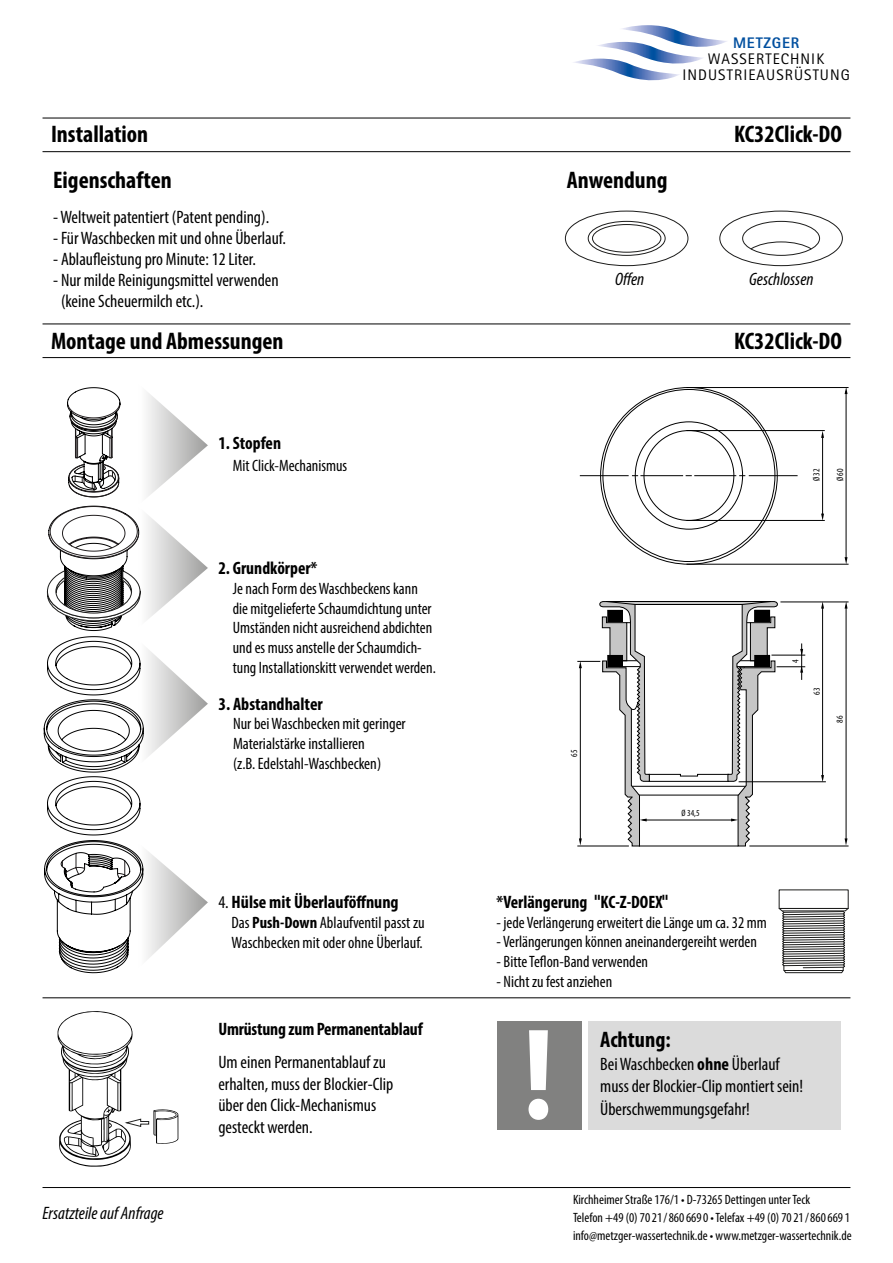
<style>
.page{position:relative;width:893px;height:1263px;background:#fff}
.page>*{position:absolute;margin:0;border:0;box-sizing:border-box;transform-origin:0 0}
.t1{font:700 condensed 24px "Myriad Pro";color:#000}
.t2{font:700 condensed 22.5px "Myriad Pro";color:#000}
.t3{font:condensed 18px/21.6px "Myriad Pro";color:#000}
.t4{font:700 condensed 18px "Myriad Pro";color:#000}
.t5{font:italic condensed 18px "Myriad Pro";color:#000}
.t6{font:condensed 16.5px/19.8px "Myriad Pro";color:#000}
.t7{font:15.3px/15.9px "Rotis Sans Serif";letter-spacing:.07em;color:#000;text-align:center}
.t8{font:800 15.3px "Rotis Sans Serif";letter-spacing:.05em;color:#004f9f}
.t9{font:condensed 13.5px/18px "Myriad Pro";color:#000}
.t10{font:condensed 9.3px "Myriad Pro";color:#000}
.s1{font-weight:400}
.s2{font-weight:700}
.s3{font-family:"Coolvetica";font-weight:400;font-stretch:normal}
</style>
<div class="page">
<hr style="left:43px;top:151px;width:807px;height:1px;background:#000">
<hr style="left:43px;top:118px;width:807px;height:1px;background:#000">
<hr style="left:43px;top:1187px;width:807px;height:1px;background:#000">
<div style="left:565px;top:211px;width:123px;height:55px;border:1px solid #1c1c1b;border-radius:50%"></div>
<div style="left:588px;top:221px;width:78px;height:35px;border:1px solid #1c1c1b;border-radius:50%"></div>
<div style="left:719px;top:211px;width:124px;height:55px;border:1px solid #1c1c1b;border-radius:50%"></div>
<div style="left:742px;top:221px;width:78px;height:35px;border:1px solid #1c1c1b;border-radius:50%"></div>
<svg style="left:750px;top:241px;width:62px;height:9px"></svg>
<div style="left:592px;top:224px;width:69px;height:29px;border:1px solid #1c1c1b;border-radius:50%"></div>
<svg style="left:778px;top:908px;width:71px;height:66px"></svg>
<hr style="left:43px;top:357px;width:807px;height:1px;background:#000">
<hr style="left:43px;top:324px;width:807px;height:1px;background:#000">
<hr style="left:43px;top:997px;width:807px;height:1px;background:#000">
<div style="left:496px;top:1021px;width:85px;height:108px;background:#818180"></div>
<svg style="left:528px;top:1030px;width:20px;height:90px"></svg>
<hr style="left:780px;top:601px;width:69px;height:1px;background:#000">
<hr style="left:749px;top:845px;width:100px;height:1px;background:#000">
<hr style="left:739px;top:781px;width:87px;height:1px;background:#000">
<hr style="left:846px;top:605px;width:1px;height:235px;background:#000">
<hr style="left:822px;top:606px;width:1px;height:171px;background:#000">
<svg style="left:845px;top:838px;width:2px;height:7px"></svg>
<svg style="left:845px;top:601px;width:2px;height:8px"></svg>
<svg style="left:821px;top:601px;width:3px;height:8px"></svg>
<hr style="left:686px;top:387px;width:163px;height:1px;background:#000">
<hr style="left:686px;top:430px;width:139px;height:1px;background:#000">
<hr style="left:686px;top:520px;width:139px;height:1px;background:#000">
<hr style="left:686px;top:564px;width:163px;height:1px;background:#000">
<hr style="left:846px;top:391px;width:1px;height:169px;background:#000">
<hr style="left:822px;top:436px;width:1px;height:79px;background:#000">
<svg style="left:821px;top:431px;width:3px;height:7px"></svg>
<svg style="left:821px;top:775px;width:3px;height:7px"></svg>
<svg style="left:577px;top:601px;width:228px;height:246px"></svg>
<hr style="left:580px;top:475px;width:49px;height:1px;background:#000">
<hr style="left:749px;top:475px;width:49px;height:1px;background:#000">
<hr style="left:640px;top:475px;width:43px;height:1px;background:#000">
<hr style="left:694px;top:475px;width:42px;height:1px;background:#000">
<svg style="left:845px;top:557px;width:2px;height:7px"></svg>
<svg style="left:821px;top:514px;width:3px;height:7px"></svg>
<svg style="left:57px;top:1011px;width:122px;height:156px"></svg>
<svg style="left:44px;top:591px;width:97px;height:294px"></svg>
<svg style="left:48px;top:628px;width:91px;height:346px"></svg>
<svg style="left:47px;top:387px;width:161px;height:241px"></svg>
<svg style="left:138px;top:842px;width:70px;height:127px"></svg>
<svg style="left:138px;top:639px;width:70px;height:127px"></svg>
<div style="left:589px;top:1021px;width:252px;height:108px;background:#dbdbdb"></div>
<svg style="left:574px;top:25px;width:153px;height:56px"></svg>
<p class="t8" style="left:733px;top:33px;width:68px">METZGER</p>
<p class="t7" style="left:682px;top:51px;width:169px">WASSERTECHNIK<br>INDUSTRIEAUSRÜSTUNG</p>
<h1 class="t1" style="left:51px;top:119px;width:99px">Installation</h1>
<h1 class="t1" style="left:734px;top:119px;width:109px">KC32Click-DO</h1>
<h1 class="t1" style="left:53px;top:165px;width:120px">Eigenschaften</h1>
<p class="t3" style="left:53px;top:206px;width:218px">- Weltweit patentiert (Patent pending).</p>
<p class="t3" style="left:53px;top:227px;width:234px">- Für Waschbecken mit und ohne Überlauf.</p>
<p class="t3" style="left:53px;top:248px;width:204px">- Ablaufleistung pro Minute: 12 Liter.</p>
<p class="t3" style="left:61px;top:269px;width:219px;line-height:21px;text-indent:-8px">- Nur milde Reinigungsmittel verwenden (keine Scheuermilch etc.).</p>
<h1 class="t1" style="left:567px;top:165px;width:102px">Anwendung</h1>
<p class="t5" style="left:615px;top:268px;width:31px">Offen</p>
<p class="t5" style="left:749px;top:268px;width:66px">Geschlossen</p>
<h1 class="t1" style="left:51px;top:326px;width:234px">Montage und Abmessungen</h1>
<h1 class="t1" style="left:734px;top:326px;width:109px">KC32Click-DO</h1>
<p class="t5" style="left:43px;top:1202px;width:123px">Ersatzteile auf Anfrage</p>
<p class="t4" style="left:218px;top:432px;width:64px">1. Stopfen</p>
<p class="t6" style="left:233px;top:455px;width:116px">Mit Click-Mechanismus</p>
<p class="t4" style="left:218px;top:557px;width:101px">2. Grundkörper*</p>
<p class="t6" style="left:233px;top:578px;width:205px">Je nach Form des Waschbeckens kann die mitgelieferte Schaumdichtung unter Umständen nicht ausreichend abdichten und es muss anstelle der Schaumdich&shy;tung Installationskitt verwendet werden.</p>
<p class="t4" style="left:218px;top:692px;width:106px">3. Abstandhalter</p>
<p class="t6" style="left:233px;top:714px;width:174px">Nur bei Waschbecken mit geringer<br>Materialstärke installieren<br>(z.B. Edelstahl-Waschbecken)</p>
<p class="t4" style="left:218px;top:891px;width:182px"><span class="s1">4.</span> Hülse mit Überlauföffnung</p>
<p class="t6" style="left:232px;top:913px;width:195px">Das <span class="s2">Push-Down</span> Ablaufventil passt zu<br>Waschbecken mit oder ohne Überlauf.</p>
<p class="t4" style="left:218px;top:1017px;width:206px">Umrüstung zum Permanentablauf</p>
<p class="t3" style="left:218px;top:1051px;width:177px">Um einen Permanentablauf zu erhalten, muss der Blockier-Clip über den Click-Mechanismus gesteckt werden.</p>
<p class="t10" style="left:811px;top:481px;width:14px;rotate:-90deg">Ø 32</p>
<p class="t10" style="left:834px;top:481px;width:14px;rotate:-90deg">Ø 60</p>
<p class="t10" style="left:569px;top:757px;width:9px;rotate:-90deg">65</p>
<p class="t10" style="left:682px;top:807px;width:20px">Ø 34,5</p>
<p class="t10" style="left:790px;top:663px;width:5px;rotate:-90deg">4</p>
<p class="t10" style="left:811px;top:695px;width:9px;rotate:-90deg">63</p>
<p class="t10" style="left:834px;top:723px;width:9px;rotate:-90deg">86</p>
<p class="t4" style="left:496px;top:890px;width:173px">*Verlängerung <span class="s3">"</span>KC-Z-DOEX<span class="s3">"</span></p>
<p class="t6" style="left:496px;top:912px;width:272px">- jede Verlängerung erweitert die Länge um ca. 32 mm</p>
<p class="t6" style="left:496px;top:932px;width:262px">- Verlängerungen können aneinandergereiht werden</p>
<p class="t6" style="left:496px;top:952px;width:153px">- Bitte Teflon-Band verwenden</p>
<p class="t6" style="left:496px;top:971px;width:117px">- Nicht zu fest anziehen</p>
<h2 class="t2" style="left:600px;top:1025px;width:72px">Achtung:</h2>
<p class="t3" style="left:600px;top:1052px;width:205px;line-height:22.5px">Bei Waschbecken <span class="s2">ohne</span> Überlauf muss der Blockier-Clip montiert sein!<br>Überschwemmungsgefahr!</p>
<p class="t9" style="left:573px;top:1191px;width:280px">Kirchheimer Straße 176/1 • D-73265 Dettingen unter Teck<br>Telefon +49 (0) 7021/8606690 • Telefax +49 (0) 7021/8606691 info@metzger-wassertechnik.de • www.metzger-wassertechnik.de</p>
</div>
